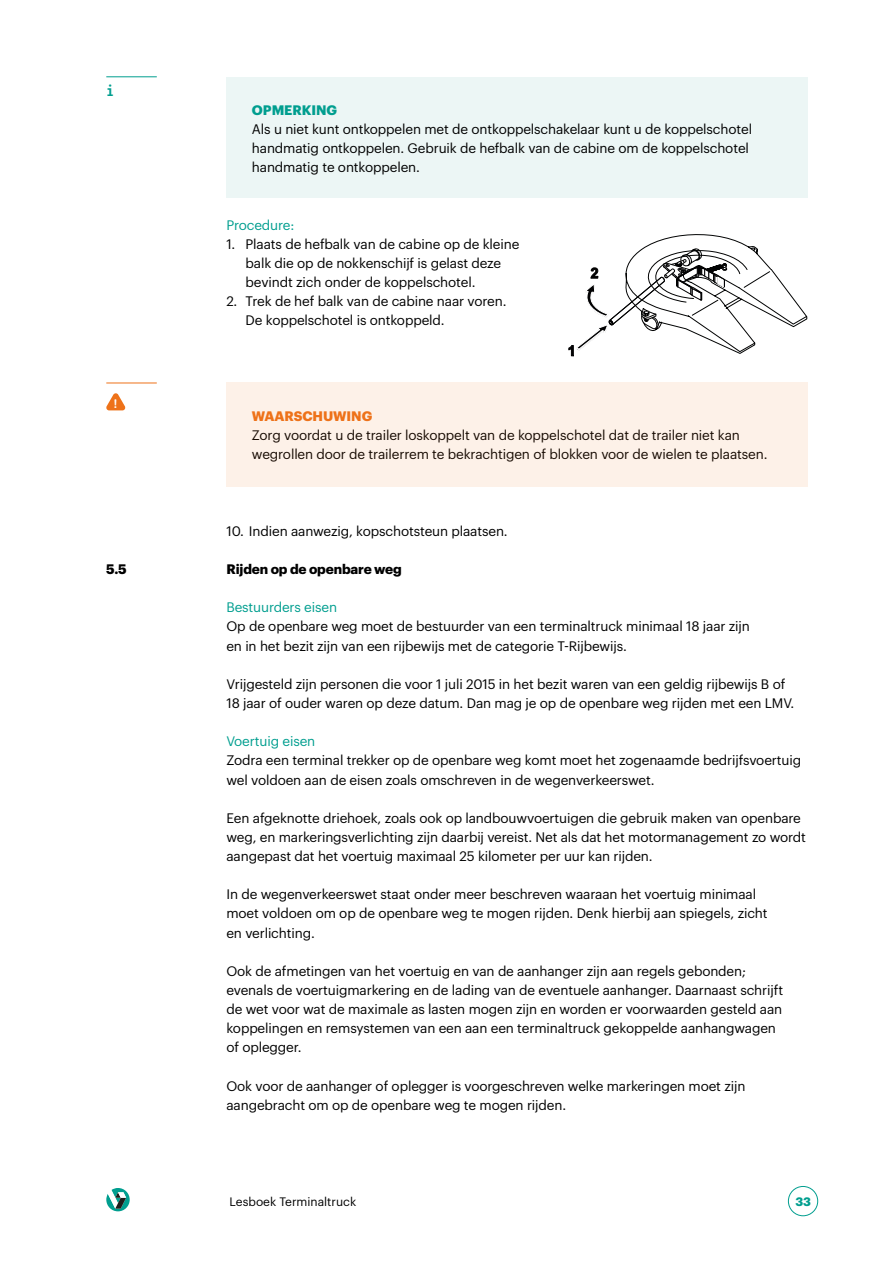
<style>
.page{position:relative;width:893px;height:1263px;background:#fff}
.page>*{position:absolute;margin:0;border:0;box-sizing:border-box;transform-origin:0 0}
.t1{font:700 16.5px "Inconsolata";color:#009e8f}
.t2{font:13.5px/19.2px "Graphik";letter-spacing:-.01em;color:#000}
.t3{font:13.5px "Graphik";letter-spacing:-.01em;color:#009e8f}
.t4{font:700 13.5px "Graphik";letter-spacing:-.01em;color:#000}
.t5{font:700 13.5px "Graphik";letter-spacing:-.005em;color:#ee7219}
.t6{font:700 13.5px "Graphik";letter-spacing:-.005em;color:#009e8f}
.t7{font:700 12.75px "Inconsolata";color:#fff}
.t8{font:12px "Graphik";color:#000}
.t9{font:700 12px "Graphik";color:#009e8f}
</style>
<div class="page">
<div style="left:788px;top:1186px;width:30px;height:30px;border:1px solid #009e8f;border-radius:50%"></div>
<svg style="left:106px;top:1188px;width:24px;height:23px"></svg>
<div style="left:226px;top:77px;width:582px;height:121px;background:#ecf6f5"></div>
<hr style="left:106px;top:77px;width:51px;height:1px;background:#009e8f">
<div style="left:226px;top:383px;width:582px;height:104px;background:#fdf1e8"></div>
<svg style="left:106px;top:393px;width:20px;height:17px"></svg>
<hr style="left:106px;top:383px;width:51px;height:1px;background:#ee7219">
<svg style="left:568px;top:234px;width:239px;height:122px"></svg>
<p class="t1" style="left:106px;top:79px;width:10px">i</p>
<p class="t7" style="left:113px;top:395px;width:8px">!</p>
<p class="t4" style="left:106px;top:559px;width:22px">5.5</p>
<p class="t6" style="left:252px;top:99px;width:87px">OPMERKING</p>
<p class="t2" style="left:252px;top:118px;width:502px">Als u niet kunt ontkoppelen met de ontkoppelschakelaar kunt u de koppelschotel handmatig ontkoppelen. Gebruik de hefbalk van de cabine om de koppelschotel handmatig te ontkoppelen.</p>
<p class="t3" style="left:226px;top:215px;width:69px">Procedure:</p>
<p class="t2" style="left:246px;top:233px;width:275px;text-indent:-19px">1. Plaats de hefbalk van de cabine op de kleine balk die op de nokkenschijf is gelast deze bevindt zich onder de koppelschotel.</p>
<p class="t2" style="left:246px;top:290px;width:262px;text-indent:-19px">2. Trek de hef balk van de cabine naar voren.<br>De koppelschotel is ontkoppeld.</p>
<p class="t5" style="left:252px;top:406px;width:122px">WAARSCHUWING</p>
<p class="t2" style="left:252px;top:424px;width:517px">Zorg voordat u de trailer loskoppelt van de koppelschotel dat de trailer niet kan wegrollen door de trailerrem te bekrachtigen of blokken voor de wielen te plaatsen.</p>
<p class="t2" style="left:226px;top:520px;width:283px">10. Indien aanwezig, kopschotsteun plaatsen.</p>
<p class="t4" style="left:226px;top:559px;width:177px">Rijden op de openbare weg</p>
<p class="t3" style="left:226px;top:597px;width:112px">Bestuurders eisen</p>
<p class="t2" style="left:226px;top:616px;width:525px">Op de openbare weg moet de bestuurder van een terminaltruck minimaal 18 jaar zijn en in het bezit zijn van een rijbewijs met de categorie T-Rijbewijs.</p>
<p class="t2" style="left:226px;top:673px;width:569px">Vrijgesteld zijn personen die voor 1 juli 2015 in het bezit waren van een geldig rijbewijs B of<br>18 jaar of ouder waren op deze datum. Dan mag je op de openbare weg rijden met een LMV.</p>
<p class="t3" style="left:226px;top:731px;width:90px">Voertuig eisen</p>
<p class="t2" style="left:226px;top:750px;width:576px">Zodra een terminal trekker op de openbare weg komt moet het zogenaamde bedrijfsvoertuig wel voldoen aan de eisen zoals omschreven in de wegenverkeerswet.</p>
<p class="t2" style="left:226px;top:807px;width:581px">Een afgeknotte driehoek, zoals ook op landbouwvoertuigen die gebruik maken van openbare weg, en markeringsverlichting zijn daarbij vereist. Net als dat het motormanagement zo wordt aangepast dat het voertuig maximaal 25 kilometer per uur kan rijden.</p>
<p class="t2" style="left:226px;top:884px;width:543px">In de wegenverkeerswet staat onder meer beschreven waaraan het voertuig minimaal moet voldoen om op de openbare weg te mogen rijden. Denk hierbij aan spiegels, zicht en verlichting.</p>
<p class="t2" style="left:226px;top:960px;width:558px">Ook de afmetingen van het voertuig en van de aanhanger zijn aan regels gebonden; evenals de voertuigmarkering en de lading van de eventuele aanhanger. Daarnaast schrijft de wet voor wat de maximale as lasten mogen zijn en worden er voorwaarden gesteld aan koppelingen en remsystemen van een aan een terminaltruck gekoppelde aanhangwagen of oplegger.</p>
<p class="t2" style="left:226px;top:1075px;width:520px">Ook voor de aanhanger of oplegger is voorgeschreven welke markeringen moet zijn aangebracht om op de openbare weg te mogen rijden.</p>
<p class="t8" style="left:230px;top:1192px;width:128px">Lesboek Terminaltruck</p>
<p class="t9" style="left:795px;top:1192px;width:17px">33</p>
</div>
